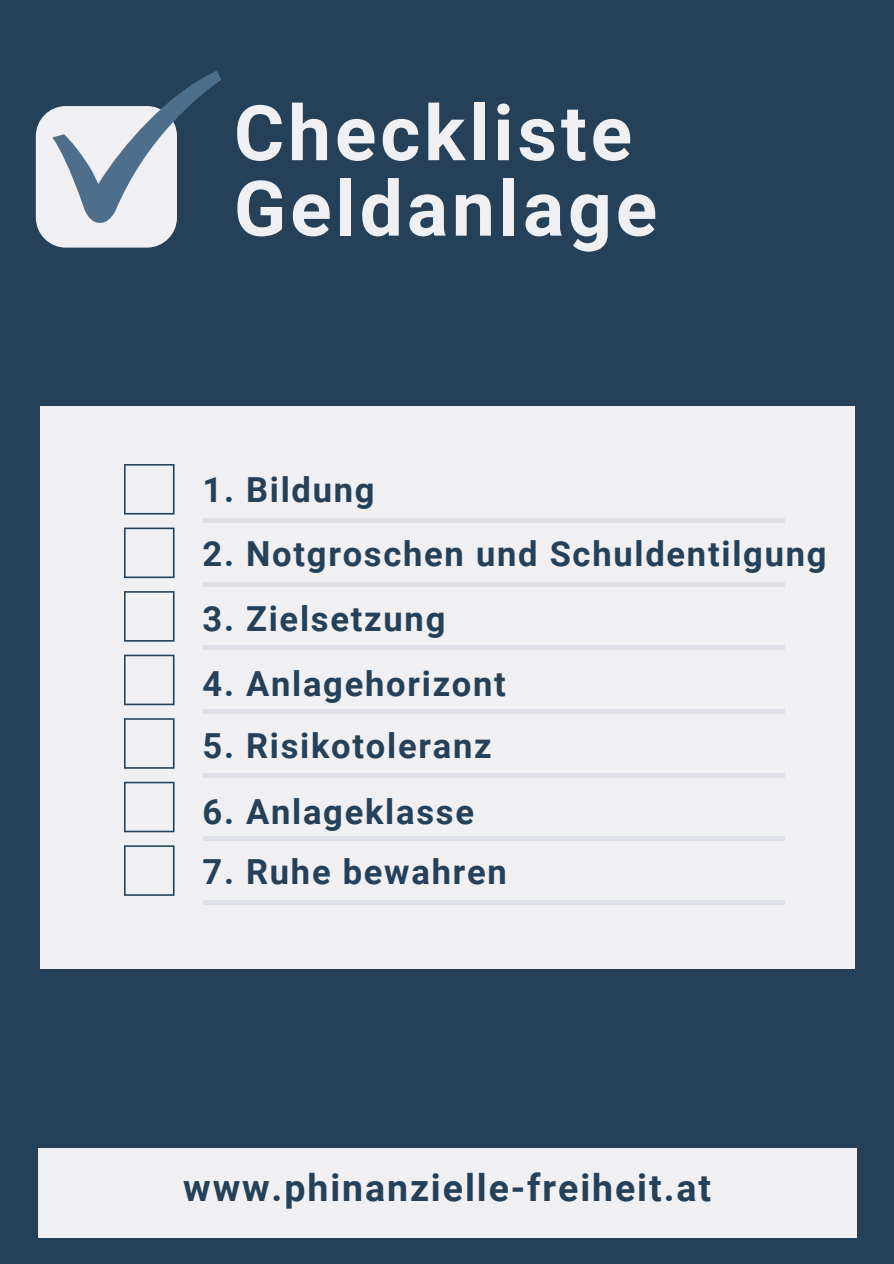
<style>
.page{position:relative;width:894px;height:1264px;background:#fff}
.page>*{position:absolute;margin:0;border:0;box-sizing:border-box;transform-origin:0 0}
.t1{font:700 76.8px/75.4px "Roboto";letter-spacing:.05em;color:#f0f0f2}
.t2{font:700 37.5px "Roboto";letter-spacing:.05em;color:#254159}
.t3{font:700 34.5px "Roboto";letter-spacing:.05em;color:#254159}
</style>
<div class="page">
<div style="left:0;top:0;width:893px;height:1263px;background:#254159"></div>
<svg style="left:36px;top:71px;width:185px;height:176px"></svg>
<div style="left:40px;top:406px;width:814px;height:562px;background:#f0f0f2"></div>
<hr style="left:203px;top:518px;width:581px;height:4px;background:#dcdfe3">
<hr style="left:203px;top:582px;width:581px;height:4px;background:#dcdfe3">
<div style="left:203px;top:645px;width:581px;height:5px;background:#dee0e7"></div>
<hr style="left:203px;top:709px;width:581px;height:4px;background:#dee0e7">
<hr style="left:203px;top:773px;width:581px;height:4px;background:#dee0e7">
<div style="left:203px;top:836px;width:581px;height:5px;background:#dee0e7"></div>
<div style="left:203px;top:900px;width:581px;height:5px;background:#dee0e7"></div>
<svg style="left:124px;top:464px;width:50px;height:50px"></svg>
<svg style="left:124px;top:527px;width:50px;height:51px"></svg>
<svg style="left:124px;top:591px;width:50px;height:50px"></svg>
<svg style="left:124px;top:654px;width:50px;height:51px"></svg>
<svg style="left:124px;top:718px;width:50px;height:50px"></svg>
<svg style="left:124px;top:781px;width:50px;height:51px"></svg>
<svg style="left:124px;top:845px;width:50px;height:50px"></svg>
<div style="left:38px;top:1148px;width:818px;height:89px;background:#f0f0f2"></div>
<h1 class="t1" style="left:234px;top:96px;width:424px">Checkliste<br>Geldanlage</h1>
<p class="t3" style="left:202px;top:470px;width:174px">1. Bildung</p>
<p class="t3" style="left:202px;top:534px;width:625px">2. Notgroschen und Schuldentilgung</p>
<p class="t3" style="left:202px;top:599px;width:244px">3. Zielsetzung</p>
<p class="t3" style="left:202px;top:664px;width:305px">4. Anlagehorizont</p>
<p class="t3" style="left:202px;top:726px;width:291px">5. Risikotoleranz</p>
<p class="t3" style="left:202px;top:791px;width:273px">6. Anlageklasse</p>
<p class="t3" style="left:202px;top:852px;width:306px">7. Ruhe bewahren</p>
<p class="t2" style="left:183px;top:1166px;width:529px">www.phinanzielle-freiheit.at</p>
</div>
